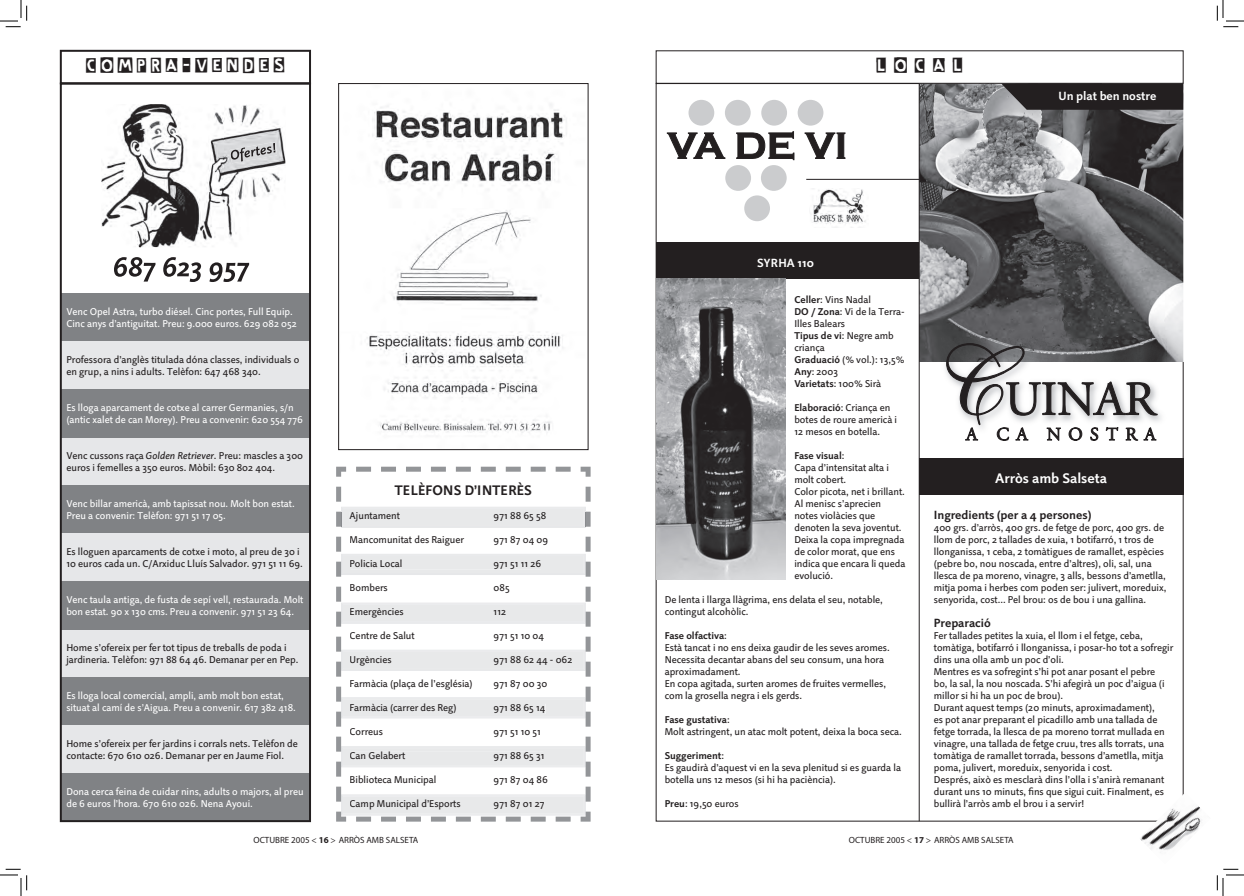
<style>
.page{position:relative;width:1244px;height:896px;background:#fff}
.page>*{position:absolute;margin:0;border:0;box-sizing:border-box;transform-origin:0 0}
.t1{font:14px "Linotype Schere";letter-spacing:.25em;color:#231f20}
.t2{font:700 14px "Linotype Projekt";letter-spacing:.005em;color:#231f20}
.t3{font:700 14px "Linotype Projekt";color:#fff}
.t4{font:700 12px "Linotype Projekt";color:#231f20}
.t5{font:700 12px "Linotype Projekt";color:#fff}
.t6{font:10px/12px "Linotype Projekt";color:#231f20}
.t7{font:10px/12px "Linotype Projekt";color:#fff}
.t8{font:9px "Myriad";color:#231f20}
.s1{font-style:italic}
.s2{font-weight:700}
</style>
<div class="page">
<img style="left:920px;top:83px;width:263px;height:279px">
<img style="left:367px;top:104px;width:200px;height:329px">
<div style="left:338px;top:83px;width:250px;height:366px;border:1px solid #231f20"></div>
<hr style="left:919px;top:83px;width:1px;height:738px;background:#231f20">
<div style="left:919px;top:459px;width:264px;height:36px;background:#231f20"></div>
<svg style="left:1001px;top:83px;width:182px;height:27px;background:#2e2a2b"></svg>
<img style="left:942px;top:339px;width:225px;height:83px">
<svg style="left:946px;top:343px;width:211px;height:98px"></svg>
<hr style="left:806px;top:179px;width:113px;height:1px;background:#231f20">
<div style="left:688px;top:100px;width:26px;height:26px;background:#cbccce;border-radius:50%"></div>
<div style="left:725px;top:100px;width:26px;height:26px;background:#cbccce;border-radius:50%"></div>
<div style="left:761px;top:100px;width:26px;height:26px;background:#cbccce;border-radius:50%"></div>
<div style="left:798px;top:100px;width:25px;height:26px;background:#cbccce;border-radius:50%"></div>
<div style="left:725px;top:165px;width:26px;height:26px;background:#cbccce;border-radius:50%"></div>
<div style="left:761px;top:165px;width:26px;height:26px;background:#cbccce;border-radius:50%"></div>
<div style="left:744px;top:195px;width:26px;height:26px;background:#cbccce;border-radius:50%"></div>
<svg style="left:667px;top:131px;width:178px;height:29px"></svg>
<img style="left:812px;top:188px;width:54px;height:36px">
<svg style="left:336px;top:466px;width:255px;height:311px"></svg>
<svg style="left:336px;top:786px;width:255px;height:35px"></svg>
<div style="left:61px;top:293px;width:249px;height:48px;background:#808285"></div>
<div style="left:61px;top:341px;width:249px;height:48px;background:#e6e7e9"></div>
<div style="left:61px;top:437px;width:249px;height:48px;background:#e6e7e9"></div>
<div style="left:61px;top:485px;width:249px;height:48px;background:#808285"></div>
<div style="left:61px;top:533px;width:249px;height:48px;background:#e6e7e9"></div>
<div style="left:61px;top:629px;width:249px;height:48px;background:#e6e7e9"></div>
<div style="left:61px;top:677px;width:249px;height:48px;background:#808285"></div>
<div style="left:61px;top:725px;width:249px;height:48px;background:#e6e7e9"></div>
<div style="left:61px;top:773px;width:249px;height:48px;background:#808285"></div>
<div style="left:60px;top:50px;width:251px;height:34px;border:2px solid #231f20"></div>
<svg style="left:114px;top:257px;width:135px;height:25px"></svg>
<img style="left:101px;top:104px;width:184px;height:143px">
<img style="left:230px;top:142px;width:47px;height:21px">
<div style="left:61px;top:581px;width:249px;height:48px;background:#808285"></div>
<div style="left:61px;top:389px;width:249px;height:48px;background:#808285"></div>
<div style="left:60px;top:82px;width:251px;height:739px;border:2px solid #231f20"></div>
<div style="left:656px;top:243px;width:263px;height:36px;background:#231f20"></div>
<img style="left:656px;top:279px;width:130px;height:300px">
<img style="left:1139px;top:792px;width:62px;height:58px">
<svg style="left:0;top:0;width:27px;height:27px"></svg>
<svg style="left:0;top:868px;width:27px;height:27px"></svg>
<svg style="left:1217px;top:0;width:27px;height:27px"></svg>
<svg style="left:1217px;top:868px;width:27px;height:27px"></svg>
<h1 class="t1" style="left:86px;top:59px;width:201px">COMPRA-VENDES</h1>
<p class="t7" style="left:66px;top:306px;width:232px">Venc Opel Astra, turbo diésel. Cinc portes, Full Equip.<br>Cinc anys d’antiguitat. Preu: 9.000 euros. 629 082 052</p>
<p class="t6" style="left:66px;top:353px;width:234px">Professora d’anglès titulada dòna classes, individuals o en grup, a nins i adults. Telèfon: 647 468 340.</p>
<p class="t7" style="left:66px;top:402px;width:238px">Es lloga aparcament de cotxe al carrer Germanies, s/n (antic xalet de can Morey). Preu a convenir: 620 554 776</p>
<p class="t6" style="left:66px;top:449px;width:238px">Venc cussons raça <span class="s1">Golden Retriever</span>. Preu: mascles a 300 euros i femelles a 350 euros. Móbil: 630 802 404.</p>
<p class="t7" style="left:66px;top:497px;width:230px">Venc billar americà, amb tapissat nou. Molt bon estat.<br>Preu a convenir: Telèfon: 971 51 17 05.</p>
<p class="t6" style="left:66px;top:545px;width:238px">Es lloguen aparcaments de cotxe i moto, al preu de 30 i<br>10 euros cada un. C/Arxiduc Lluís Salvador. 971 51 11 69.</p>
<p class="t7" style="left:66px;top:593px;width:239px">Venc taula antiga, de fusta de sepí vell, restaurada. Molt bon estat. 90 x 130 cms. Preu a convenir. 971 51 23 64.</p>
<p class="t6" style="left:66px;top:641px;width:234px">Home s’ofereix per fer tot tipus de treballs de poda i jardineria. Telèfon: 971 88 64 46. Demanar per en Pep.</p>
<p class="t7" style="left:66px;top:689px;width:231px">Es lloga local comercial, ampli, amb molt bon estat, situat al camí de s’Aigua. Preu a convenir. 617 382 418.</p>
<p class="t6" style="left:66px;top:737px;width:233px">Home s’ofereix per fer jardins i corrals nets. Telèfon de contacte: 670 610 026. Demanar per en Jaume Fiol.</p>
<p class="t7" style="left:66px;top:785px;width:239px">Dona cerca feina de cuidar nins, adults o majors, al preu de 6 euros l’hora. 670 610 026. Nena Ayoui.</p>
<h1 class="t2" style="left:395px;top:482px;width:139px">TELÈFONS D’INTERÈS</h1>
<p class="t6" style="left:350px;top:509px;width:52px">Ajuntament</p>
<p class="t6" style="left:494px;top:509px;width:54px">971 88 65 58</p>
<p class="t6" style="left:350px;top:533px;width:116px">Mancomunitat des Raiguer</p>
<p class="t6" style="left:494px;top:533px;width:56px">971 87 04 09</p>
<p class="t6" style="left:350px;top:557px;width:54px">Policia Local</p>
<p class="t6" style="left:494px;top:557px;width:49px">971 51 11 26</p>
<p class="t6" style="left:350px;top:581px;width:40px">Bombers</p>
<p class="t6" style="left:494px;top:581px;width:18px">085</p>
<p class="t6" style="left:350px;top:605px;width:55px">Emergències</p>
<p class="t6" style="left:494px;top:605px;width:14px">112</p>
<p class="t6" style="left:350px;top:629px;width:67px">Centre de Salut</p>
<p class="t6" style="left:494px;top:629px;width:52px">971 51 10 04</p>
<p class="t6" style="left:350px;top:653px;width:44px">Urgències</p>
<p class="t6" style="left:494px;top:653px;width:80px">971 88 62 44 - 062</p>
<p class="t6" style="left:350px;top:677px;width:125px">Farmàcia (plaça de l’església)</p>
<p class="t6" style="left:494px;top:677px;width:55px">971 87 00 30</p>
<p class="t6" style="left:350px;top:701px;width:108px">Farmàcia (carrer des Reg)</p>
<p class="t6" style="left:494px;top:701px;width:53px">971 88 65 14</p>
<p class="t6" style="left:350px;top:725px;width:35px">Correus</p>
<p class="t6" style="left:494px;top:725px;width:49px">971 51 10 51</p>
<p class="t6" style="left:350px;top:749px;width:57px">Can Gelabert</p>
<p class="t6" style="left:494px;top:749px;width:52px">971 88 65 31</p>
<p class="t6" style="left:350px;top:773px;width:88px">Biblioteca Municipal</p>
<p class="t6" style="left:494px;top:773px;width:56px">971 87 04 86</p>
<p class="t6" style="left:350px;top:797px;width:113px">Camp Municipal d’Esports</p>
<p class="t6" style="left:494px;top:797px;width:52px">971 87 01 27</p>
<h1 class="t1" style="left:876px;top:59px;width:88px">LOCAL</h1>
<p class="t5" style="left:757px;top:256px;width:58px">SYRHA 110</p>
<p class="t5" style="left:1059px;top:89px;width:99px">Un plat ben nostre</p>
<p class="t6" style="left:794px;top:293px;width:112px"><span class="s2">Celler</span>: Vins Nadal<br><span class="s2">DO / Zona</span>: Vi de la Terra-<br>Illes Balears<br><span class="s2">Tipus de vi</span>: Negre amb criança<br><span class="s2">Graduació</span> (% vol.): 13,5%<br><span class="s2">Any</span>: 2003<br><span class="s2">Varietats</span>: 100% Sirà</p>
<p class="t6" style="left:794px;top:401px;width:104px"><span class="s2">Elaboració</span>: Criança en botes de roure americà i<br>12 mesos en botella.</p>
<p class="t6" style="left:794px;top:449px;width:113px"><span class="s2">Fase visual</span>:<br>Capa d’intensitat alta i molt cobert.<br>Color picota, net i brillant.<br>Al menisc s’aprecien notes violàcies que denoten la seva joventut.<br>Deixa la copa impregnada de color morat, que ens indica que encara li queda evoluciò.</p>
<p class="t6" style="left:665px;top:593px;width:220px">De lenta i llarga llàgrima, ens delata el seu, notable, contingut alcohólic.</p>
<p class="t6" style="left:665px;top:629px;width:227px"><span class="s2">Fase olfactiva</span>:<br>Està tancat i no ens deixa gaudir de les seves aromes.<br>Necessita decantar abans del seu consum, una hora aproximadament.<br>En copa agitada, surten aromes de fruites vermelles, com la grosella negra i els gerds.</p>
<p class="t6" style="left:665px;top:713px;width:239px"><span class="s2">Fase gustativa</span>:<br>Molt astringent, un atac molt potent, deixa la boca seca.</p>
<p class="t6" style="left:665px;top:749px;width:238px"><span class="s2">Suggeriment</span>:<br>Es gaudirà d’aquest vi en la seva plenitud si es guarda la botella uns 12 mesos (si hi ha paciència).</p>
<p class="t6" style="left:665px;top:797px;width:75px"><span class="s2">Preu</span>: 19,50 euros</p>
<h1 class="t3" style="left:995px;top:470px;width:113px">Arròs amb Salseta</h1>
<p class="t4" style="left:934px;top:507px;width:159px">Ingredients (per a 4 persones)</p>
<p class="t6" style="left:934px;top:521px;width:234px">400 grs. d’arrós, 400 grs. de fetge de porc, 400 grs. de llom de porc, 2 tallades de xuia, 1 botifarrò, 1 tros de llonganissa, 1 ceba, 2 tomàtigues de ramallet, espècies (pebre bo, nou noscada, entre d’altres), oli, sal, una llesca de pa moreno, vinagre, 3 alls, bessons d’ametlla, mitja poma i herbes com poden ser: julivert, moreduix, senyorida, cost... Pel brou: os de bou i una gallina.</p>
<p class="t4" style="left:934px;top:615px;width:58px">Preparació</p>
<p class="t6" style="left:934px;top:629px;width:241px">Fer tallades petites la xuia, el llom i el fetge, ceba, tomàtiga, botifarrò i llonganissa, i posar-ho tot a sofregir dins una olla amb un poc d’oli.<br>Mentres es va sofregint s’hi pot anar posant el pebre<br>bo, la sal, la nou noscada. S’hi afegirà un poc d’aigua (i millor si hi ha un poc de brou).<br>Durant aquest temps (20 minuts, aproximadament),<br>es pot anar preparant el picadillo amb una tallada de fetge torrada, la llesca de pa moreno torrat mullada en vinagre, una tallada de fetge cruu, tres alls torrats, una tomàtiga de ramallet torrada, bessons d’ametlla, mitja poma, julivert, moreduix, senyorida i cost.<br>Després, aixó es mesclarà dins l’olla i s’anirà remanant durant uns 10 minuts, fins que sigui cuit. Finalment, es bullirà l’arrós amb el brou i a servir!</p>
<p class="t8" style="left:253px;top:835px;width:166px">OCTUBRE 2005 &lt; <span class="s2">16</span> &gt; ARRÒS AMB SALSETA</p>
<p class="t8" style="left:849px;top:835px;width:166px">OCTUBRE 2005 &lt; <span class="s2">17</span> &gt; ARRÒS AMB SALSETA</p>
</div>
